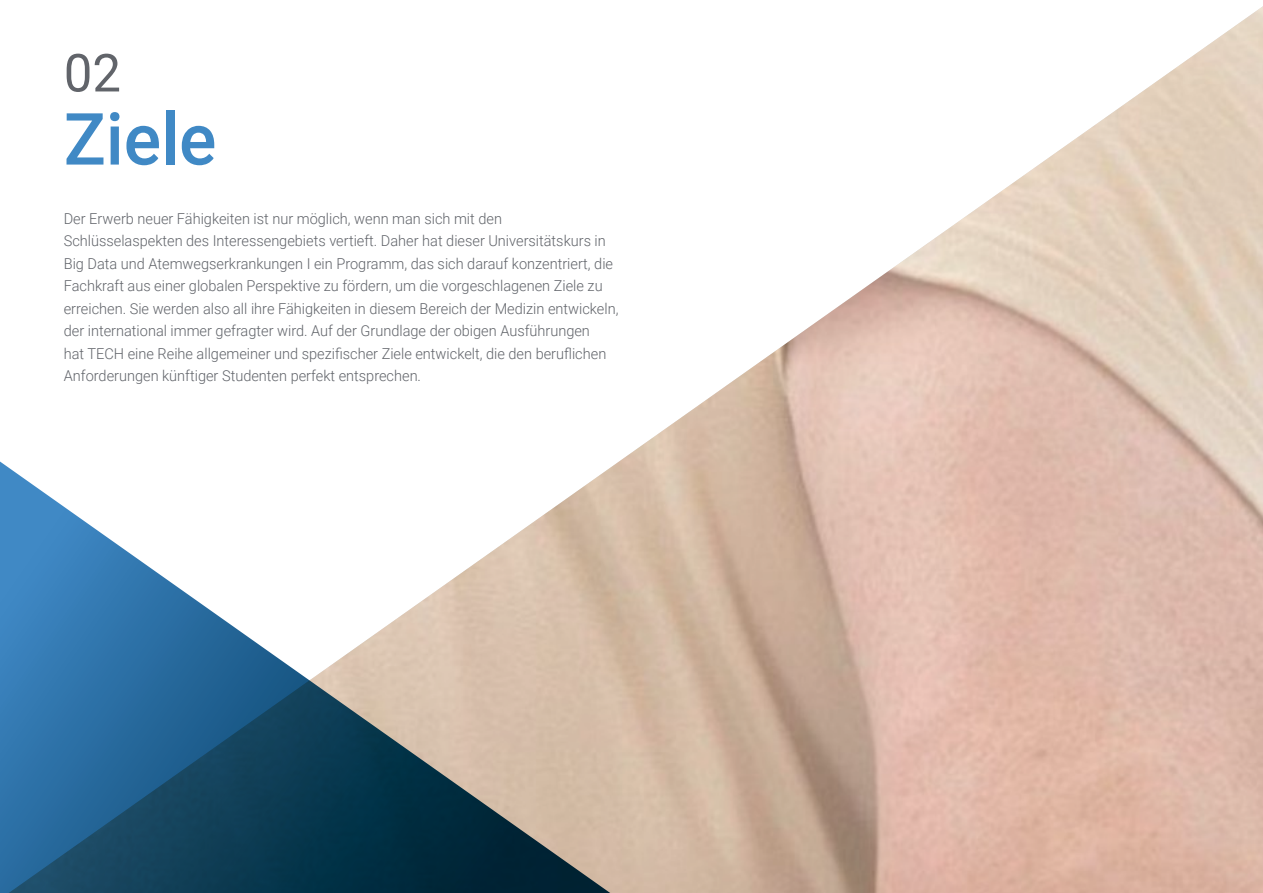
<style>
.page{position:relative;width:1263px;height:893px;background:#fff}
.page>*{position:absolute;margin:0;border:0;box-sizing:border-box;transform-origin:0 0}
.t1{font:500 72px "Roboto";color:#4089c5}
.t2{font:52.5px "Roboto";color:#61646a}
.t3{font:300 15px/22.5px "Roboto";color:#61646a}
</style>
<div class="page">
<img style="left:640px;top:6px;width:623px;height:887px">
<svg style="left:0;top:447px;width:640px;height:446px"></svg>
<h2 class="t2" style="left:64px;top:36px;width:59px">02</h2>
<h1 class="t1" style="left:64px;top:89px;width:154px">Ziele</h1>
<p class="t3" style="left:64px;top:207px;width:556px">Der Erwerb neuer Fähigkeiten ist nur möglich, wenn man sich mit den Schlüsselaspekten des Interessengebiets vertieft. Daher hat dieser Universitätskurs in Big Data und Atemwegserkrankungen I ein Programm, das sich darauf konzentriert, die Fachkraft aus einer globalen Perspektive zu fördern, um die vorgeschlagenen Ziele zu erreichen. Sie werden also all ihre Fähigkeiten in diesem Bereich der Medizin entwickeln, der international immer gefragter wird. Auf der Grundlage der obigen Ausführungen<br>hat TECH eine Reihe allgemeiner und spezifischer Ziele entwickelt, die den beruflichen Anforderungen künftiger Studenten perfekt entsprechen.</p>
</div>
